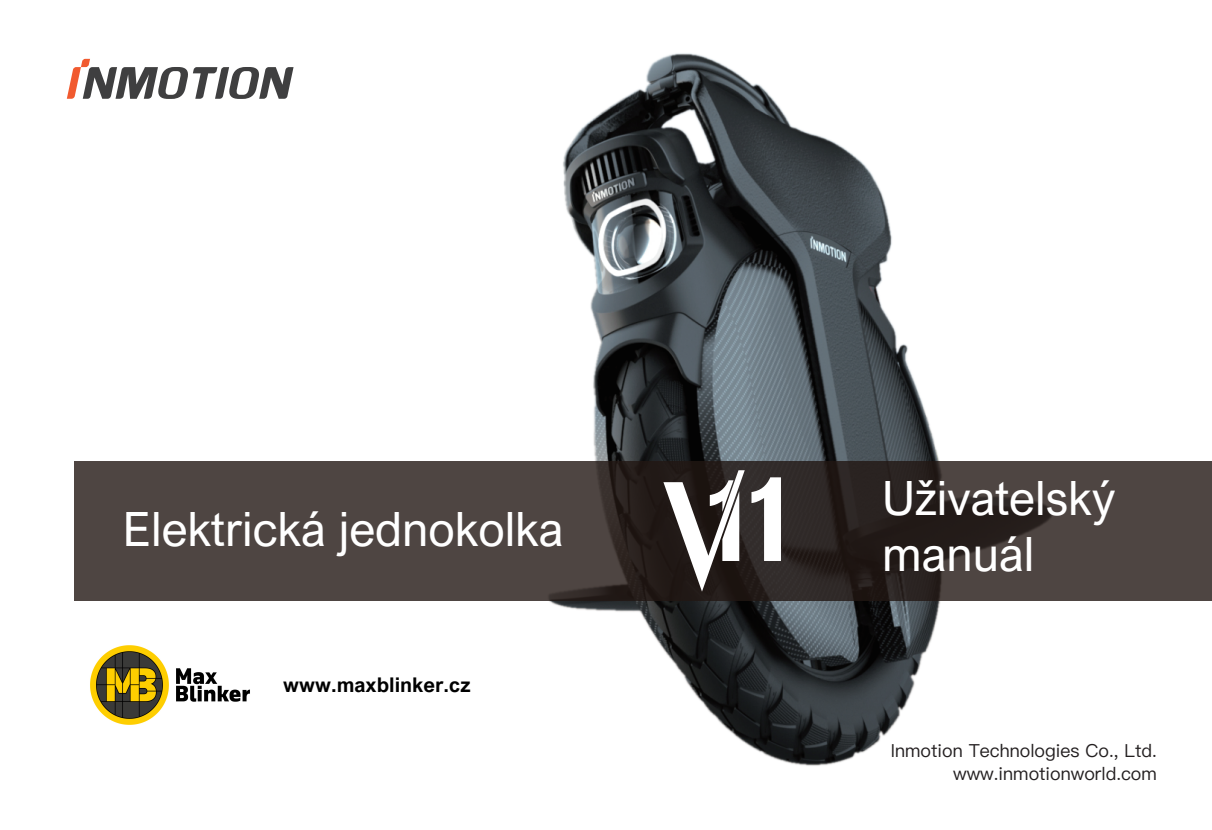
<style>
.page{position:relative;width:1212px;height:830px;background:#fff}
.page>*{position:absolute;margin:0;border:0;box-sizing:border-box;transform-origin:0 0}
.t1{font:47.25px/56.7px "Arial Nova";color:#fff}
.t2{font:700 20.25px "Arial Nova";color:#000}
.t3{font:18px/22.5px "Ping Fang SC Medium";color:#231f20;text-align:right}
</style>
<div class="page">
<svg style="left:67px;top:59px;width:227px;height:40px"></svg>
<img style="left:514px;top:53px;width:566px;height:713px">
<svg style="left:74px;top:461px;width:1138px;height:139px;background:#433b38"></svg>
<svg style="left:663px;top:470px;width:82px;height:121px"></svg>
<svg style="left:751px;top:477px;width:30px;height:83px"></svg>
<img style="left:90px;top:645px;width:160px;height:80px">
<h1 class="t1" style="left:123px;top:501px;width:442px">Elektrická jednokolka</h1>
<p class="t2" style="left:283px;top:673px;width:189px">www.maxblinker.cz</p>
<h1 class="t1" style="left:882px;top:469px;width:235px">Uživatelský manuál</h1>
<p class="t3" style="left:891px;top:739px;width:267px">Inmotion Technologies Co., Ltd. www.inmotionworld.com</p>
</div>
